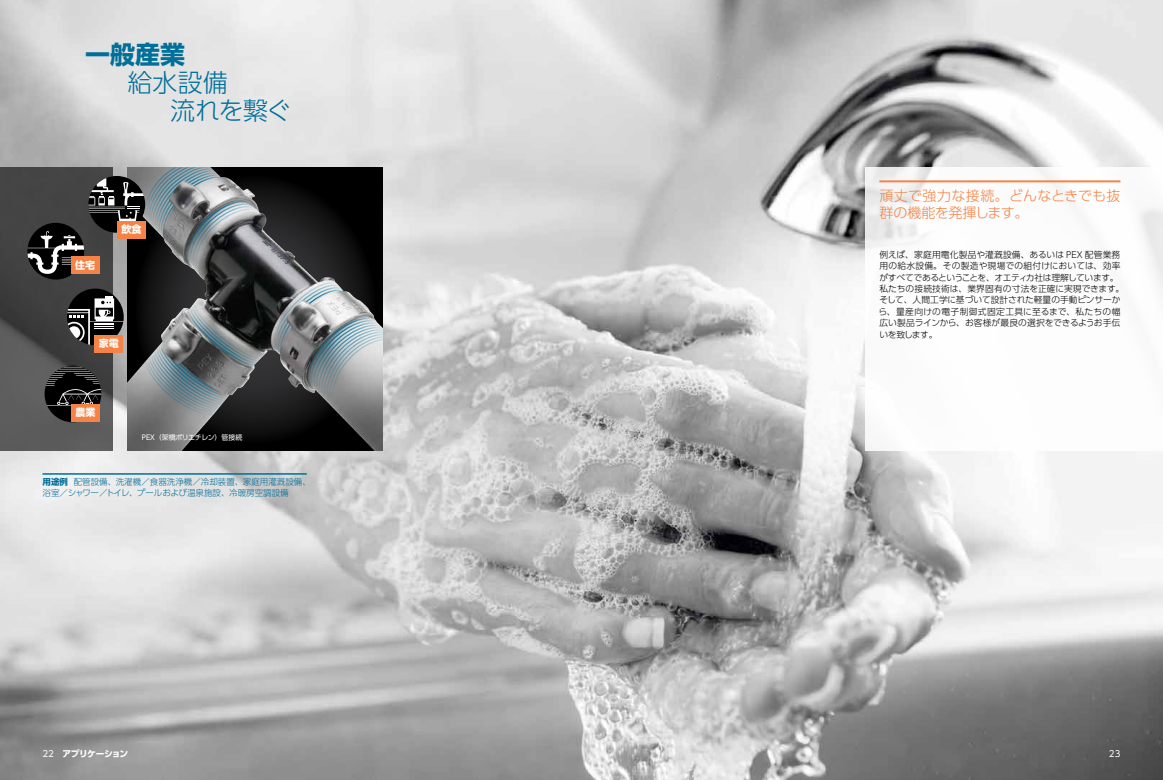
<style>
.page{position:relative;width:1163px;height:780px;background:#fff}
.page>*{position:absolute;margin:0;border:0;box-sizing:border-box;transform-origin:0 0}
.t1{font:300 25px/28.4px "UD Shin Go Pro";letter-spacing:-.005em;color:#006f9a}
.t2{font:700 25px "UD Shin Go Pro";color:#006f9a}
.t3{font:300 14px/17px "UD Shin Go Pro";color:#f58345}
.t4{font:700 10px "UD Shin Go Pro";color:#fff}
.t5{font:300 8.8px/11.3px "UD Shin Go Pro";letter-spacing:.005em;color:#000}
.t6{font:700 8.8px "UD Shin Go Pro";letter-spacing:-.07em;color:#fff}
.t7{font:8.8px "UD Shin Go Pro";color:#fff}
.t8{font:300 8.5px/11.3px "UD Shin Go Pro";color:#006f9a}
.t9{font:7px "UD Shin Go Pro";letter-spacing:-.025em;color:#fff}
.s1{font-weight:700}
</style>
<div class="page">
<img style="left:0;top:0;width:1162px;height:780px">
<svg style="left:0;top:167px;width:113px;height:284px;background:#4d4c4c"></svg>
<img style="left:128px;top:167px;width:255px;height:284px">
<svg style="left:274px;top:282px;width:109px;height:127px;background:#808588"></svg>
<svg style="left:146px;top:301px;width:116px;height:114px;background:#5c6264"></svg>
<div style="left:27px;top:223px;width:57px;height:56px;background:#000;border-radius:50%"></div>
<div style="left:67px;top:288px;width:57px;height:57px;background:#000;border-radius:50%"></div>
<svg style="left:67px;top:296px;width:56px;height:49px"></svg>
<svg style="left:28px;top:167px;width:231px;height:108px;background:#555859"></svg>
<div style="left:45px;top:365px;width:56px;height:57px;background:#000;border-radius:50%"></div>
<svg style="left:46px;top:367px;width:55px;height:38px"></svg>
<hr style="left:43px;top:473px;width:264px;height:1px;background:#006f9a">
<div style="left:865px;top:167px;width:297px;height:284px;background:#fff"></div>
<hr style="left:879px;top:180px;width:241px;height:2px;background:#f58345">
<div style="left:71px;top:404px;width:29px;height:17px;background:#f58345"></div>
<div style="left:71px;top:256px;width:28px;height:18px;background:#f58345"></div>
<div style="left:94px;top:335px;width:29px;height:18px;background:#f58345"></div>
<div style="left:117px;top:221px;width:29px;height:17px;background:#f58345"></div>
<h1 class="t2" style="left:85px;top:34px;width:102px">一般産業</h1>
<h1 class="t1" style="left:170px;top:67px;width:122px;text-indent:-43px">給水設備<br>流れを繋ぐ</h1>
<p class="t4" style="left:75px;top:257px;width:21px">住宅</p>
<p class="t4" style="left:121px;top:221px;width:22px">飲食</p>
<p class="t4" style="left:99px;top:335px;width:21px">家電</p>
<p class="t4" style="left:75px;top:404px;width:21px">農業</p>
<p class="t9" style="left:142px;top:431px;width:102px">PEX（架橋ポリエチレン）管接続</p>
<p class="t8" style="left:43px;top:476px;width:270px"><span class="s1">用途例</span> 配管設備、洗濯機／食器洗浄機／冷却装置、家庭用灌漑設備、浴室／シャワー／トイレ、プールおよび温泉施設、冷暖房空調設備</p>
<h2 class="t3" style="left:879px;top:187px;width:242px">頑丈で強力な接続。どんなときでも抜群の機能を発揮します。</h2>
<p class="t5" style="left:878px;top:249px;width:247px">例えば、家庭用電化製品や灌漑設備、あるいは PEX 配管業務用の給水設備。その製造や現場での組付けにおいては、効率がすべてであるということを、オエティカ社は理解しています。私たちの接続技術は、業界固有の寸法を正確に実現できます。そして、人間工学に基づいて設計された軽量の手動ピンサーから、量産向けの電子制御式固定工具に至るまで、私たちの幅広い製品ラインから、お客様が最良の選択をできるようお手伝いを致します。</p>
<p class="t6" style="left:62px;top:746px;width:67px">アプリケーション</p>
<p class="t7" style="left:43px;top:746px;width:13px">22</p>
<p class="t7" style="left:1108px;top:746px;width:13px">23</p>
</div>
